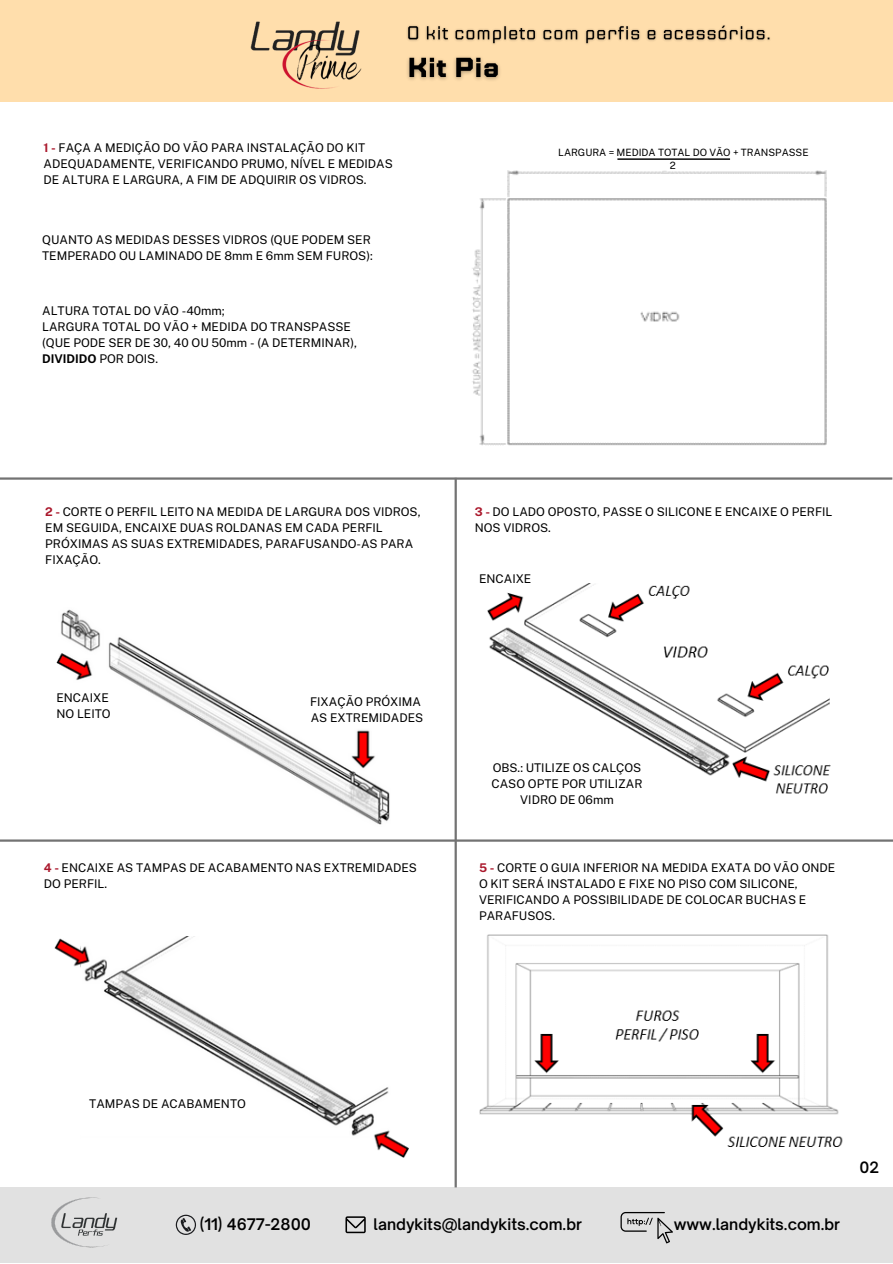
<style>
.page{position:relative;width:893px;height:1264px;background:#fff}
.page>*{position:absolute;margin:0;border:0;box-sizing:border-box;transform-origin:0 0}
.t1{font:600 15.3px "Open Sauce One";color:#000}
.t2{font:600 15px "Open Sauce One";color:#000}
.t3{font:12px/16px "Public Sans";color:#000}
.t4{font:10.05px/12.9px "Public Sans";color:#000}
.s1{font-weight:700;color:#aa182c}
.s2{font-weight:700}
</style>
<div class="page">
<div style="left:0;top:1187px;width:892px;height:75px;background:#e1e1e1"></div>
<svg style="left:176px;top:1214px;width:20px;height:20px"></svg>
<svg style="left:345px;top:1216px;width:21px;height:17px"></svg>
<svg style="left:620px;top:1212px;width:53px;height:31px"></svg>
<hr style="left:0;top:477px;width:892px;height:2px;background:#737373">
<hr style="left:0;top:839px;width:892px;height:2px;background:#737373">
<hr style="left:454px;top:478px;width:3px;height:709px;background:#737373">
<div style="left:0;top:0;width:892px;height:101px;background:#ffdeac"></div>
<img style="left:250px;top:21px;width:111px;height:68px">
<img style="left:51px;top:1197px;width:67px;height:51px">
<img style="left:472px;top:170px;width:355px;height:275px">
<div style="left:519px;top:163px;width:262px;height:8px;background:#fff"></div>
<hr style="left:617px;top:158px;width:113px;height:2px;background:#000">
<img style="left:56px;top:609px;width:334px;height:216px">
<img style="left:55px;top:936px;width:353px;height:221px">
<img style="left:487px;top:583px;width:344px;height:211px">
<img style="left:479px;top:934px;width:364px;height:213px">
<img style="left:407px;top:25px;width:363px;height:19px">
<img style="left:407px;top:57px;width:93px;height:23px">
<p class="t3" style="left:44px;top:140px;width:351px"><span class="s1">1 -</span> FAÇA A MEDIÇÃO DO VÃO PARA INSTALAÇÃO DO KIT<br>ADEQUADAMENTE, VERIFICANDO PRUMO, NÍVEL E MEDIDAS<br>DE ALTURA E LARGURA, A FIM DE ADQUIRIR OS VIDROS.</p>
<p class="t3" style="left:42px;top:232px;width:332px">QUANTO AS MEDIDAS DESSES VIDROS (QUE PODEM SER<br>TEMPERADO OU LAMINADO DE 8mm E 6mm SEM FUROS):</p>
<p class="t3" style="left:42px;top:303px;width:316px">ALTURA TOTAL DO VÃO -40mm;<br>LARGURA TOTAL DO VÃO + MEDIDA DO TRANSPASSE (QUE PODE SER DE 30, 40 OU 50mm - (A DETERMINAR), <span class="s2">DIVIDIDO</span> POR DOIS.</p>
<p class="t4" style="left:669px;top:146px;width:140px;text-indent:-111px">LARGURA = MEDIDA TOTAL DO VÃO + TRANSPASSE<br>2</p>
<p class="t3" style="left:45px;top:503px;width:377px"><span class="s1">2 -</span> CORTE O PERFIL LEITO NA MEDIDA DE LARGURA DOS VIDROS, EM SEGUIDA, ENCAIXE DUAS ROLDANAS EM CADA PERFIL PRÓXIMAS AS SUAS EXTREMIDADES, PARAFUSANDO-AS PARA FIXAÇÃO.</p>
<p class="t3" style="left:475px;top:503px;width:359px"><span class="s1">3 -</span> DO LADO OPOSTO, PASSE O SILICONE E ENCAIXE O PERFIL<br>NOS VIDROS.</p>
<p class="t3" style="left:56px;top:689px;width:56px">ENCAIXE<br>NO LEITO</p>
<p class="t3" style="left:310px;top:693px;width:115px">FIXAÇÃO PRÓXIMA<br>AS EXTREMIDADES</p>
<p class="t3" style="left:479px;top:571px;width:54px">ENCAIXE</p>
<p class="t3" style="left:491px;top:759px;width:152px;text-align:center">OBS.: UTILIZE OS CALÇOS<br>CASO OPTE POR UTILIZAR<br>VIDRO DE 06mm</p>
<p class="t3" style="left:44px;top:859px;width:374px"><span class="s1">4 -</span> ENCAIXE AS TAMPAS DE ACABAMENTO NAS EXTREMIDADES<br>DO PERFIL.</p>
<p class="t3" style="left:479px;top:859px;width:357px"><span class="s1">5 -</span> CORTE O GUIA INFERIOR NA MEDIDA EXATA DO VÃO ONDE O KIT SERÁ INSTALADO E FIXE NO PISO COM SILICONE, VERIFICANDO A POSSIBILIDADE DE COLOCAR BUCHAS E PARAFUSOS.</p>
<p class="t3" style="left:89px;top:1095px;width:158px">TAMPAS DE ACABAMENTO</p>
<p class="t1" style="left:200px;top:1214px;width:113px">(11) 4677-2800</p>
<p class="t1" style="left:373px;top:1214px;width:210px">landykits@landykits.com.br</p>
<p class="t1" style="left:673px;top:1214px;width:168px">www.landykits.com.br</p>
<p class="t2" style="left:859px;top:1157px;width:21px">02</p>
</div>
